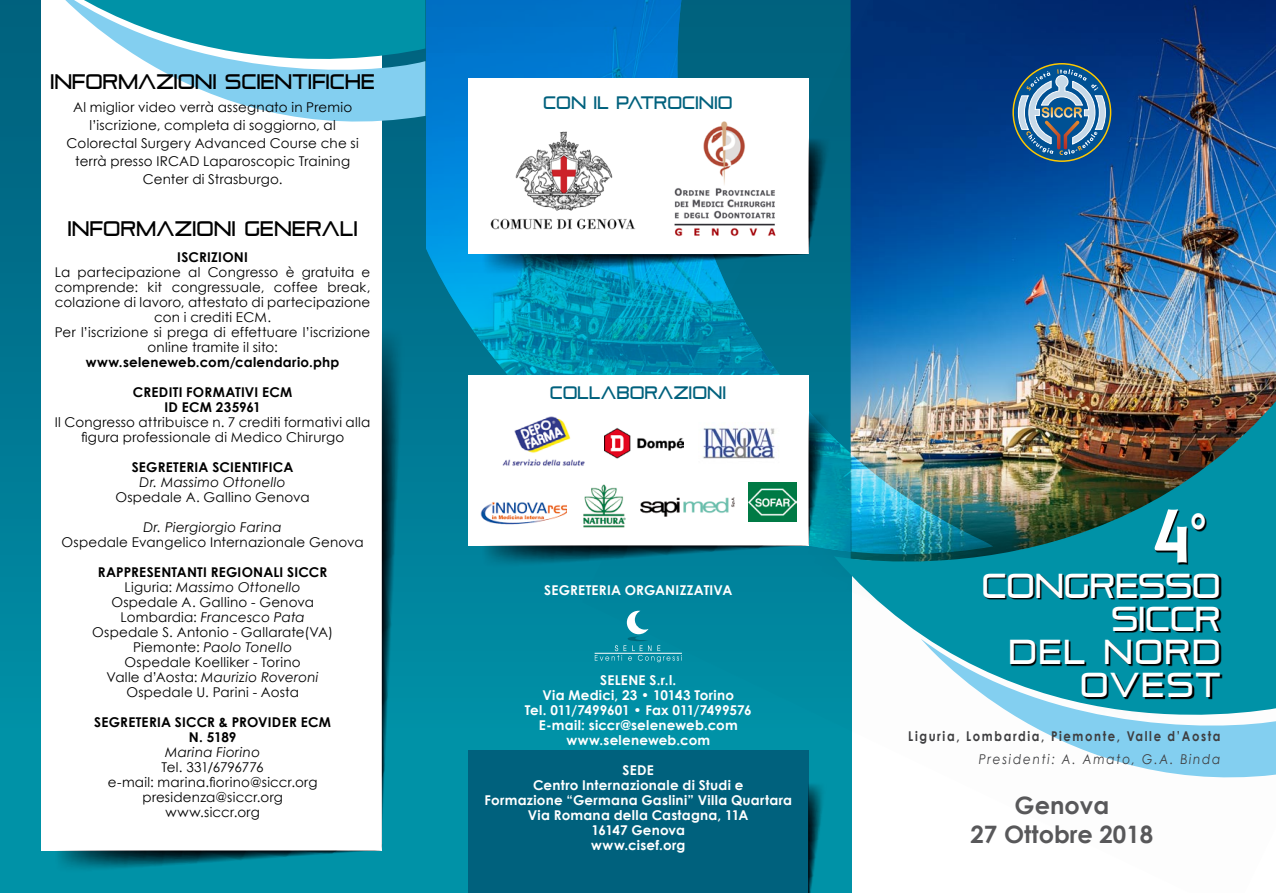
<style>
.page{position:relative;width:1276px;height:893px;background:#fff}
.page>*{position:absolute;margin:0;border:0;box-sizing:border-box;transform-origin:0 0}
.t1{font:700 79.5px "Mixage";color:#fff;scale:.8 1}
.t2{font:34.5px/33px "Pirulen";letter-spacing:-.005em;color:#fff;text-align:right;scale:.8 1}
.t3{font:700 24px/28.5px "Century Gothic";color:#58585a;text-align:center}
.t4{font:21px "Pirulen";letter-spacing:-.005em;color:#000;scale:.8 1}
.t5{font:18px "Pirulen";color:#00617d;scale:.8 1}
.t6{font:13.5px/15px "Century Gothic";letter-spacing:.015em;color:#000;text-align:center}
.t7{font:700 13.5px/15px "Century Gothic";letter-spacing:.02em;color:#fff;text-align:center}
.t8{font:700 13.5px/15px "Century Gothic";letter-spacing:.02em;color:#000;text-align:center}
.t9{font:italic 13.5px "Century Gothic";letter-spacing:.02em;color:#000}
.t10{font:700 13.5px "Century Gothic";letter-spacing:.14em;color:#3e3e40;scale:.86 1}
.t11{font:italic 13.5px "Century Gothic";letter-spacing:.14em;color:#3e3e40;scale:.9 1}
.s1{font-weight:700}
.s2{font-style:italic}
</style>
<div class="page">
<div style="left:425px;top:0;width:426px;height:893px;background:#008ca3"></div>
<div style="left:468px;top:750px;width:340px;height:143px;background:#00617d"></div>
<img style="left:594px;top:0;width:682px;height:893px">
<img style="left:834px;top:375px;width:442px;height:389px">
<svg style="left:921px;top:639px;width:355px;height:171px"></svg>
<div style="left:1014px;top:64px;width:95px;height:96px;background:#005194;border-radius:50%"></div>
<svg style="left:1018px;top:64px;width:88px;height:91px"></svg>
<div style="left:1012px;top:63px;width:99px;height:99px;border:2px solid #fec900;border-radius:50%"></div>
<img style="left:594px;top:0;width:399px;height:580px">
<img style="left:426px;top:0;width:425px;height:561px">
<img style="left:808px;top:782px;width:18px;height:111px">
<svg style="left:0;top:0;width:426px;height:893px;background:#008099"></svg>
<div style="left:41px;top:0;width:341px;height:850px;background:#fff"></div>
<img style="left:55px;top:850px;width:327px;height:23px">
<img style="left:382px;top:328px;width:22px;height:522px">
<div style="left:0;top:0;width:41px;height:108px;background:#006480"></div>
<svg style="left:65px;top:0;width:360px;height:154px"></svg>
<div style="left:468px;top:375px;width:340px;height:170px;background:#fff"></div>
<img style="left:482px;top:545px;width:326px;height:23px">
<img style="left:808px;top:412px;width:23px;height:133px">
<div style="left:468px;top:79px;width:340px;height:175px;background:#fff"></div>
<img style="left:482px;top:254px;width:326px;height:22px">
<img style="left:808px;top:138px;width:23px;height:116px">
<hr style="left:594px;top:653px;width:88px;height:1px;background:#fff">
<svg style="left:595px;top:611px;width:87px;height:51px"></svg>
<svg style="left:961px;top:565px;width:315px;height:144px;background:#0e8394"></svg>
<svg style="left:1143px;top:490px;width:122px;height:96px;background:#007e90"></svg>
<img style="left:674px;top:121px;width:102px;height:116px">
<img style="left:502px;top:416px;width:83px;height:50px">
<img style="left:604px;top:427px;width:79px;height:32px">
<img style="left:703px;top:428px;width:72px;height:31px">
<img style="left:748px;top:483px;width:48px;height:38px">
<img style="left:480px;top:502px;width:87px;height:23px">
<img style="left:583px;top:484px;width:43px;height:44px">
<img style="left:640px;top:498px;width:95px;height:19px">
<img style="left:484px;top:131px;width:157px;height:127px">
<h3 class="t4" style="left:50px;top:69px;width:408px">INFORMAZIONI SCIENTIFICHE</h3>
<p class="t6" style="left:67px;top:98px;width:294px;line-height:18px">Al miglior video verrà assegnato in Premio l’iscrizione, completa di soggiorno, al Colorectal Surgery Advanced Course che si terrà presso IRCAD Laparoscopic Training Center di Strasburgo.</p>
<h3 class="t4" style="left:67px;top:216px;width:365px">INFORMAZIONI GENERALI</h3>
<p class="t8" style="left:177px;top:249px;width:72px">ISCRIZIONI</p>
<p class="t6" style="left:55px;top:264px;width:317px">La partecipazione al Congresso è gratuita e comprende: kit congressuale, coffee break, colazione di lavoro, attestato di partecipazione con i crediti ECM.<br>Per l’iscrizione si prega di effettuare l’iscrizione online tramite il sito:</p>
<p class="t8" style="left:86px;top:354px;width:255px">www.seleneweb.com/calendario.php</p>
<p class="t8" style="left:133px;top:384px;width:161px">CREDITI FORMATIVI ECM<br>ID ECM 235961</p>
<p class="t6" style="left:55px;top:414px;width:317px">Il Congresso attribuisce n. 7 crediti formativi alla figura professionale di Medico Chirurgo</p>
<p class="t8" style="left:132px;top:459px;width:163px">SEGRETERIA SCIENTIFICA</p>
<p class="t9" style="left:140px;top:474px;width:148px">Dr. Massimo Ottonello</p>
<p class="t6" style="left:115px;top:489px;width:196px">Ospedale A. Gallino Genova</p>
<p class="t9" style="left:143px;top:519px;width:140px">Dr. Piergiorgio Farina</p>
<p class="t6" style="left:62px;top:534px;width:303px">Ospedale Evangelico Internazionale Genova</p>
<p class="t6" style="left:92px;top:564px;width:242px"><span class="s1">RAPPRESENTANTI REGIONALI SICCR<br></span>Liguria: <span class="s2">Massimo Ottonello<br></span>Ospedale A. Gallino - Genova<br>Lombardia: <span class="s2">Francesco Pata<br></span>Ospedale S. Antonio - Gallarate(VA)<br>Piemonte: <span class="s2">Paolo Tonello<br></span>Ospedale Koelliker - Torino<br>Valle d’Aosta: <span class="s2">Maurizio Roveroni<br></span>Ospedale U. Parini - Aosta</p>
<p class="t8" style="left:94px;top:714px;width:238px">SEGRETERIA SICCR &amp; PROVIDER ECM<br>N. 5189</p>
<p class="t9" style="left:165px;top:744px;width:97px">Marina Fiorino</p>
<p class="t6" style="left:108px;top:759px;width:211px">Tel. 331/6796776<br>e-mail: marina.fiorino@siccr.org presidenza@siccr.org www.siccr.org</p>
<h3 class="t5" style="left:543px;top:91px;width:238px">CON IL PATROCINIO</h3>
<h3 class="t5" style="left:550px;top:382px;width:222px">COLLABORAZIONI</h3>
<p class="t7" style="left:544px;top:582px;width:190px">SEGRETERIA ORGANIZZATIVA</p>
<p class="t7" style="left:525px;top:672px;width:228px">SELENE S.r.l.<br>Via Medici, 23 • 10143 Torino<br>Tel. 011/7499601 • Fax 011/7499576<br>E-mail: siccr@seleneweb.com www.seleneweb.com</p>
<p class="t7" style="left:484px;top:762px;width:309px">SEDE<br>Centro Internazionale di Studi e<br>Formazione “Germana Gaslini” Villa Quartara<br>Via Romana della Castagna, 11A<br>16147 Genova<br>www.cisef.org</p>
<h1 class="t1" style="left:1153px;top:490px;width:72px">4<sup>°</sup></h1>
<h2 class="t2" style="left:981px;top:568px;width:300px">CONGRESSO<br>SICCR<br>DEL NORD<br>OVEST</h2>
<p class="t10" style="left:908px;top:728px;width:365px">Liguria, Lombardia, Piemonte, Valle d’Aosta</p>
<p class="t11" style="left:978px;top:751px;width:270px">Presidenti: A. Amato, G.A. Binda</p>
<h3 class="t3" style="left:970px;top:790px;width:184px">Genova<br>27 Ottobre 2018</h3>
</div>
